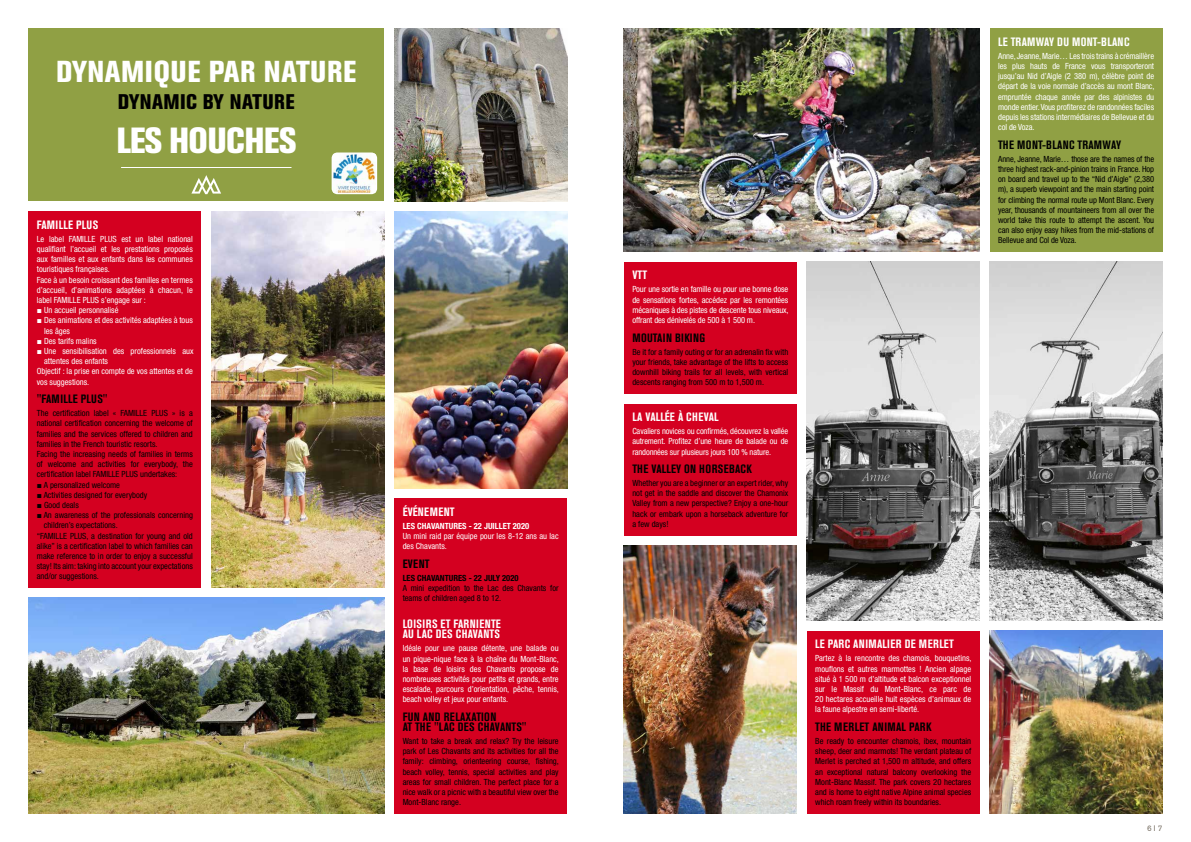
<style>
.page{position:relative;width:1191px;height:842px;background:#fff}
.page>*{position:absolute;margin:0;border:0;box-sizing:border-box;transform-origin:0 0}
.t1{font:800 condensed 36px "Akzidenz Grotesk BE";letter-spacing:-.02em;color:#fff}
.t2{font:800 condensed 30px "Akzidenz Grotesk BE";letter-spacing:.02em;color:#fff}
.t3{font:800 condensed 21px "Akzidenz Grotesk BE";letter-spacing:.02em;color:#000}
.t4{font:700 condensed 12px/10px "Akzidenz Grotesk BE";letter-spacing:.02em;color:#000}
.t5{font:700 condensed 12px/10px "Akzidenz Grotesk BE";letter-spacing:.02em;color:#fff}
.t6{font:condensed 8.5px/10.2px "Helvetica Neue LT Std";color:#000;text-align:justify}
.t7{font:condensed 8.5px/10.2px "Helvetica Neue LT Std";color:#fff;text-align:justify}
.t8{font:700 condensed 8.5px "Helvetica Neue LT Std";color:#fff}
.t9{font:700 condensed 8.5px "Helvetica Neue LT Std";color:#000}
.t10{font:8px "Akzidenz Grotesk BE";color:#756d61}
.s1{font-family:"Arial";font-stretch:normal}
</style>
<div class="page">
<div style="left:989px;top:28px;width:173px;height:224px;background:#90a044"></div>
<img style="left:806px;top:262px;width:173px;height:359px">
<img style="left:394px;top:211px;width:173px;height:277px">
<div style="left:28px;top:211px;width:173px;height:377px;background:#d40020"></div>
<div style="left:394px;top:498px;width:173px;height:316px;background:#d40020"></div>
<div style="left:624px;top:262px;width:173px;height:132px;background:#d40020"></div>
<div style="left:806px;top:631px;width:173px;height:183px;background:#d40020"></div>
<img style="left:394px;top:28px;width:173px;height:173px">
<img style="left:624px;top:545px;width:173px;height:269px">
<img style="left:211px;top:211px;width:173px;height:377px">
<div style="left:624px;top:404px;width:173px;height:131px;background:#d40020"></div>
<div style="left:28px;top:28px;width:356px;height:173px;background:#90a044"></div>
<svg style="left:191px;top:175px;width:30px;height:19px"></svg>
<hr style="left:121px;top:167px;width:170px;height:1px;background:#fff">
<img style="left:989px;top:262px;width:173px;height:358px">
<div style="left:332px;top:153px;width:45px;height:41px;background:#fff;border-radius:6px"></div>
<img style="left:333px;top:154px;width:43px;height:39px">
<img style="left:28px;top:598px;width:356px;height:216px">
<img style="left:624px;top:28px;width:355px;height:224px">
<img style="left:989px;top:631px;width:173px;height:183px">
<h2 class="t2" style="left:56px;top:55px;width:302px">DYNAMIQUE PAR NATURE</h2>
<h3 class="t3" style="left:118px;top:89px;width:178px">DYNAMIC BY NATURE</h3>
<h1 class="t1" style="left:116px;top:119px;width:181px">LES HOUCHES</h1>
<h3 class="t5" style="left:37px;top:220px;width:63px">FAMILLE PLUS</h3>
<p class="t7" style="left:37px;top:234px;width:157px;text-align:left">Le label FAMILLE PLUS est un label national qualifiant l’accueil et les prestations proposés aux familles et aux enfants dans les communes touristiques françaises.<br>Face à un besoin croissant des familles en termes d’accueil, d’animations adaptées à chacun, le label FAMILLE PLUS s’engage sur :</p>
<p class="t7" style="left:37px;top:305px;width:83px"><span class="s1">■</span> Un accueil personnalisé</p>
<p class="t7" style="left:44px;top:315px;width:150px;text-indent:-7px"><span class="s1">■</span> Des animations et des activités adaptées à tous les âges</p>
<p class="t7" style="left:37px;top:336px;width:61px"><span class="s1">■</span> Des tarifs malins</p>
<p class="t7" style="left:37px;top:346px;width:158px"><span class="s1">■</span> Une sensibilisation des professionnels aux</p>
<p class="t7" style="left:44px;top:356px;width:65px">attentes des enfants</p>
<p class="t7" style="left:37px;top:366px;width:157px">Objectif : la prise en compte de vos attentes et de</p>
<p class="t7" style="left:37px;top:376px;width:54px">vos suggestions.</p>
<h3 class="t4" style="left:37px;top:394px;width:72px">"FAMILLE PLUS"</h3>
<p class="t6" style="left:37px;top:408px;width:157px;text-align:left">The certification label « FAMILLE PLUS » is a national certification concerning the welcome of families and the services offered to children and families in the French touristic resorts.<br>Facing the increasing needs of families in terms of welcome and activities for everybody, the certification label FAMILLE PLUS undertakes:</p>
<p class="t6" style="left:37px;top:479px;width:85px"><span class="s1">■</span> A personalized welcome</p>
<p class="t6" style="left:37px;top:489px;width:112px"><span class="s1">■</span> Activities designed for everybody</p>
<p class="t6" style="left:37px;top:500px;width:43px"><span class="s1">■</span> Good deals</p>
<p class="t6" style="left:37px;top:510px;width:158px"><span class="s1">■</span> An awareness of the professionals concerning</p>
<p class="t6" style="left:44px;top:520px;width:76px">children’s expectations.</p>
<p class="t6" style="left:37px;top:530px;width:157px">“FAMILLE PLUS, a destination for young and old</p>
<p class="t6" style="left:37px;top:540px;width:157px">alike” is a certification label to which families can</p>
<p class="t6" style="left:37px;top:551px;width:157px">make reference to in order to enjoy a successful</p>
<p class="t6" style="left:37px;top:561px;width:157px">stay! Its aim: taking into account your expectations</p>
<p class="t6" style="left:37px;top:571px;width:63px">and/or suggestions.</p>
<h3 class="t5" style="left:403px;top:507px;width:54px">ÉVÉNEMENT</h3>
<p class="t8" style="left:403px;top:521px;width:128px">LES CHAVANTURES - 22 JUILLET 2020</p>
<p class="t7" style="left:403px;top:531px;width:157px">Un mini raid par équipe pour les 8-12 ans au lac des Chavants.</p>
<h3 class="t4" style="left:403px;top:559px;width:28px">EVENT</h3>
<p class="t9" style="left:403px;top:573px;width:117px">LES CHAVANTURES - 22 JULY 2020</p>
<p class="t6" style="left:403px;top:583px;width:157px">A mini expedition to the Lac des Chavants for teams of children aged 8 to 12.</p>
<h3 class="t5" style="left:403px;top:619px;width:100px">LOISIRS ET FARNIENTE<br>AU LAC DES CHAVANTS</h3>
<p class="t7" style="left:403px;top:643px;width:158px">Idéale pour une pause détente, une balade ou un pique-nique face à la chaîne du Mont-Blanc, la base de loisirs des Chavants propose de nombreuses activités pour petits et grands, entre escalade, parcours d’orientation, pêche, tennis, beach volley et jeux pour enfants.</p>
<h3 class="t4" style="left:403px;top:712px;width:125px">FUN AND RELAXATION<br>AT THE "LAC DES CHAVANTS"</h3>
<p class="t6" style="left:403px;top:736px;width:158px">Want to take a break and relax? Try the leisure park of Les Chavants and its activities for all the family: climbing, orienteering course, fishing, beach volley, tennis, special activities and play areas for small children. The perfect place for a nice walk or a picnic with a beautiful view over the Mont-Blanc range.</p>
<h3 class="t5" style="left:632px;top:270px;width:17px">VTT</h3>
<p class="t7" style="left:632px;top:284px;width:158px">Pour une sortie en famille ou pour une bonne dose de sensations fortes, accédez par les remontées mécaniques à des pistes de descente tous niveaux, offrant des dénivelés de 500 à 1 500 m.</p>
<h3 class="t4" style="left:632px;top:332px;width:74px">MOUTAIN BIKING</h3>
<p class="t6" style="left:632px;top:346px;width:157px">Be it for a family outing or for an adrenalin fix with your friends, take advantage of the lifts to access downhill biking trails for all levels, with vertical descents ranging from 500 m to 1,500 m.</p>
<h3 class="t5" style="left:632px;top:412px;width:88px">LA VALLÉE À CHEVAL</h3>
<p class="t7" style="left:632px;top:426px;width:157px">Cavaliers novices ou confirmés, découvrez la vallée autrement. Profitez d’une heure de balade ou de randonnées sur plusieurs jours 100 % nature.</p>
<h3 class="t4" style="left:632px;top:464px;width:121px">THE VALLEY ON HORSEBACK</h3>
<p class="t6" style="left:632px;top:478px;width:157px">Whether you are a beginner or an expert rider, why not get in the saddle and discover the Chamonix Valley from a new perspective? Enjoy a one-hour hack or embark upon a horseback adventure for a few days!</p>
<h3 class="t5" style="left:998px;top:37px;width:133px">LE TRAMWAY DU MONT-BLANC</h3>
<p class="t7" style="left:998px;top:51px;width:158px">Anne, Jeanne, Marie… Les trois trains à crémaillère les plus hauts de France vous transporteront jusqu’au Nid d’Aigle (2 380 m), célèbre point de départ de la voie normale d’accès au mont Blanc, empruntée chaque année par des alpinistes du monde entier. Vous profiterez de randonnées faciles depuis les stations intermédiaires de Bellevue et du col de Voza.</p>
<h3 class="t4" style="left:998px;top:140px;width:124px">THE MONT-BLANC TRAMWAY</h3>
<p class="t6" style="left:998px;top:154px;width:157px">Anne, Jeanne, Marie… those are the names of the three highest rack-and-pinion trains in France. Hop on board and travel up to the “Nid d’Aigle” (2,380 m), a superb viewpoint and the main starting point for climbing the normal route up Mont Blanc. Every year, thousands of mountaineers from all over the world take this route to attempt the ascent. You can also enjoy easy hikes from the mid-stations of Bellevue and Col de Voza.</p>
<h3 class="t5" style="left:815px;top:639px;width:140px">LE PARC ANIMALIER DE MERLET</h3>
<p class="t7" style="left:815px;top:653px;width:158px">Partez à la rencontre des chamois, bouquetins, mouflons et autres marmottes ! Ancien alpage situé à 1 500 m d’altitude et balcon exceptionnel sur le Massif du Mont-Blanc, ce parc de 20 hectares accueille huit espèces d’animaux de la faune alpestre en semi-liberté.</p>
<h3 class="t4" style="left:815px;top:722px;width:118px">THE MERLET ANIMAL PARK</h3>
<p class="t6" style="left:815px;top:736px;width:157px">Be ready to encounter chamois, ibex, mountain sheep, deer and marmots! The verdant plateau of Merlet is perched at 1,500 m altitude, and offers an exceptional natural balcony overlooking the Mont-Blanc Massif. The park covers 20 hectares and is home to eight native Alpine animal species which roam freely within its boundaries.</p>
<p class="t10" style="left:1147px;top:823px;width:17px">6 I 7</p>
</div>
